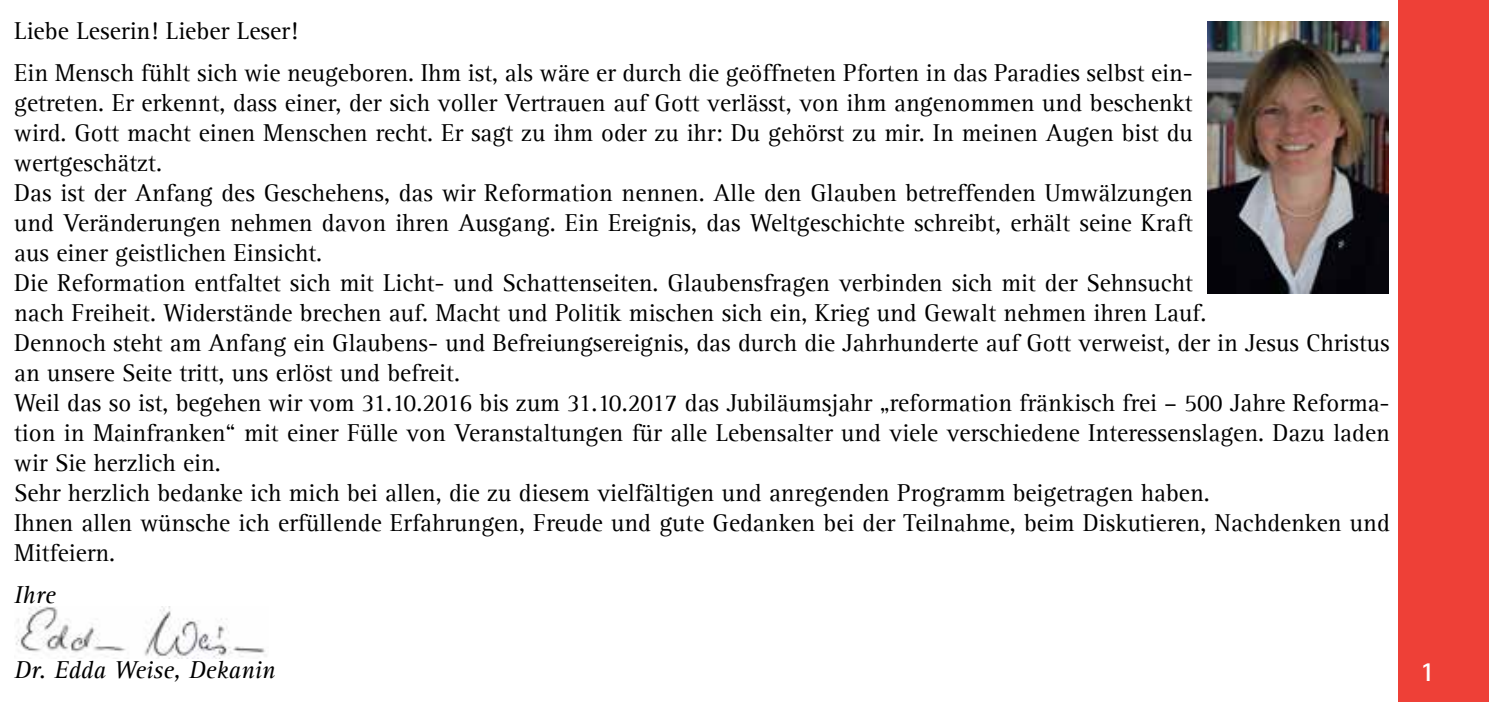
<style>
.page{position:relative;width:1489px;height:702px;background:#fff}
.page>*{position:absolute;margin:0;border:0;box-sizing:border-box;transform-origin:0 0}
.t1{font:700 27.5px "Agfa Rotis Sans Serif";color:#fff}
.t2{font:25px/30px "Agfa Rotis Serif";color:#000}
.t3{font:italic 25px "Agfa Rotis Serif";color:#000}
</style>
<div class="page">
<div style="left:1398px;top:0;width:90px;height:702px;background:#ee4037"></div>
<img style="left:1207px;top:21px;width:181px;height:273px">
<img style="left:16px;top:606px;width:251px;height:52px">
<p class="t2" style="left:14px;top:10px;width:1180px;line-height:42px">Liebe Leserin! Lieber Leser!<br>Ein Mensch fühlt sich wie neugeboren. Ihm ist, als wäre er durch die geöffneten Pforten in das Paradies selbst ein-</p>
<p class="t2" style="left:14px;top:88px;width:1376px">getreten. Er erkennt, dass einer, der sich voller Vertrauen auf Gott verlässt, von ihm angenommen und beschenkt<br>wird. Gott macht einen Menschen recht. Er sagt zu ihm oder zu ihr: Du gehörst zu mir. In meinen Augen bist du<br>wertgeschätzt.<br>Das ist der Anfang des Geschehens, das wir Reformation nennen. Alle den Glauben betreffenden Umwälzungen<br>und Veränderungen nehmen davon ihren Ausgang. Ein Ereignis, das Weltgeschichte schreibt, erhält seine Kraft<br>aus einer geistlichen Einsicht.<br>Die Reformation entfaltet sich mit Licht- und Schattenseiten. Glaubensfragen verbinden sich mit der Sehnsucht<br>nach Freiheit. Widerstände brechen auf. Macht und Politik mischen sich ein, Krieg und Gewalt nehmen ihren Lauf.<br>Dennoch steht am Anfang ein Glaubens- und Befreiungsereignis, das durch die Jahrhunderte auf Gott verweist, der in Jesus Christus an unsere Seite tritt, uns erlöst und befreit.<br>Weil das so ist, begehen wir vom 31.10.2016 bis zum 31.10.2017 das Jubiläumsjahr „reformation fränkisch frei – 500 Jahre Reforma&shy;tion in Mainfranken“ mit einer Fülle von Veranstaltungen für alle Lebensalter und viele verschiedene Interessenslagen. Dazu laden wir Sie herzlich ein.<br>Sehr herzlich bedanke ich mich bei allen, die zu diesem vielfältigen und anregenden Programm beigetragen haben.<br>Ihnen allen wünsche ich erfüllende Erfahrungen, Freude und gute Gedanken bei der Teilnahme, beim Diskutieren, Nachdenken und Mitfeiern.</p>
<p class="t3" style="left:14px;top:580px;width:43px">Ihre</p>
<p class="t3" style="left:14px;top:655px;width:263px">Dr. Edda Weise, Dekanin</p>
<p class="t1" style="left:1419px;top:654px;width:16px">1</p>
</div>
